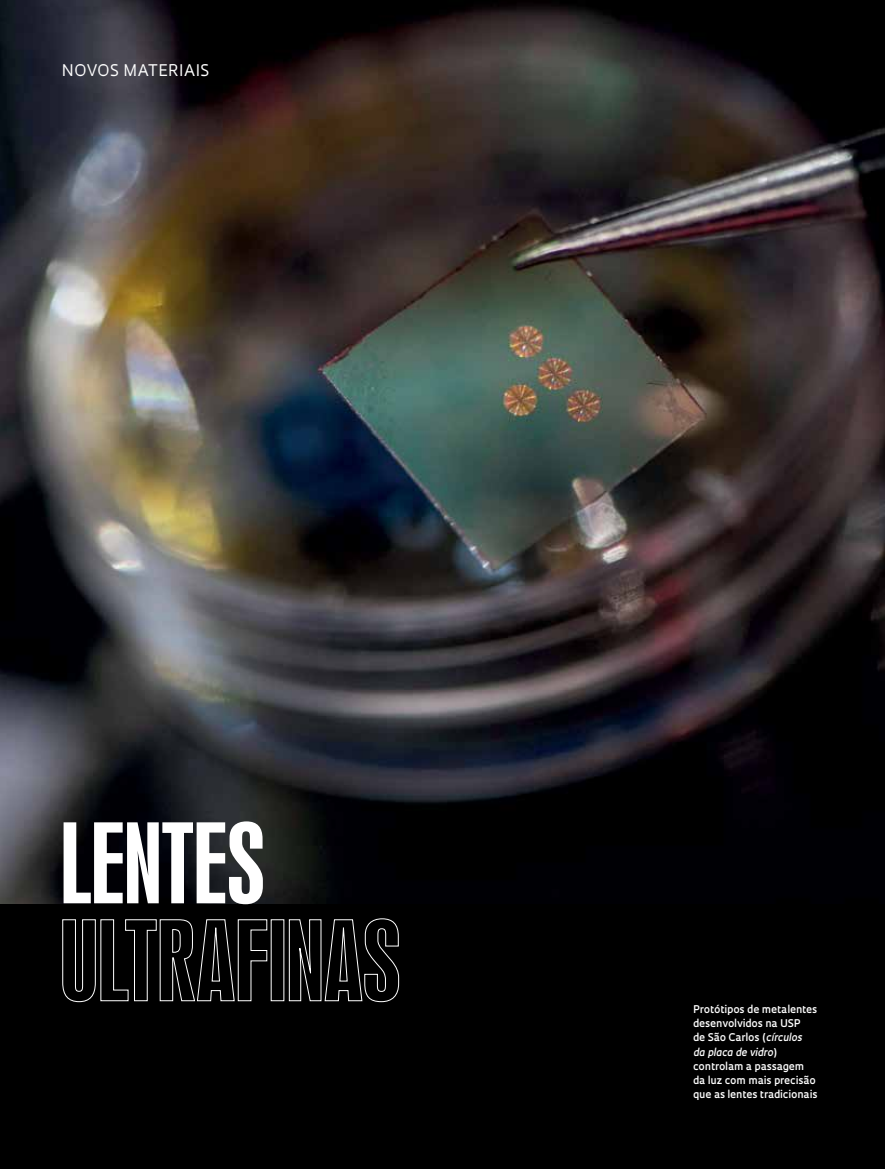
<style>
.page{position:relative;width:885px;height:1169px;background:#fff}
.page>*{position:absolute;margin:0;border:0;box-sizing:border-box;transform-origin:0 0}
.t1{font:103.5px/97.4px "Swiss 924 BT Regular B";letter-spacing:-.005em;color:#fff}
.t2{font:15.6px "Oculum";letter-spacing:.03em;color:#fff}
.t3{font:600 10.35px/14.1px "Oculum";color:#fff}
.s1{font-style:italic}
</style>
<div class="page">
<div style="left:0;top:0;width:885px;height:1168px;background:#000"></div>
<img style="left:0;top:0;width:885px;height:903px">
<h2 class="t2" style="left:62px;top:60px;width:149px">NOVOS MATERIAIS</h2>
<h1 class="t1" style="left:60px;top:816px;width:343px">LENTES<br>ULTRAFINAS</h1>
<p class="t3" style="left:693px;top:1001px;width:126px">Protótipos de metalentes desenvolvidos na USP<br>de São Carlos (<span class="s1">círculos<br>da placa de vidro</span>) controlam a passagem da luz com mais precisão que as lentes tradicionais</p>
</div>
